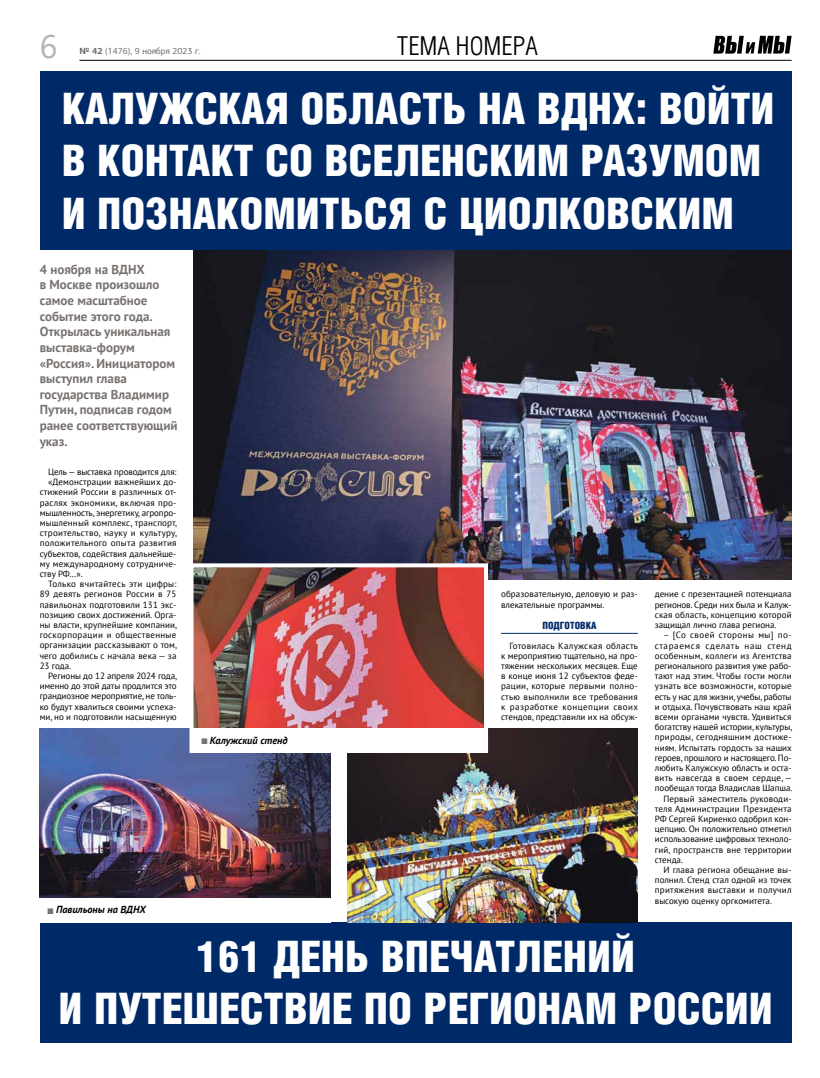
<style>
.page{position:relative;width:820px;height:1078px;background:#fff}
.page>*{position:absolute;margin:0;border:0;box-sizing:border-box;transform-origin:0 0}
.t1{font:900 43.5px/52.2px "Helios Cond";color:#fff}
.t2{font:32.5px "Segoe UI";color:#b6b4b2}
.t3{font:300 25px "Helios Cond";color:#000}
.t4{font:700 13px/15.6px "PT Sans";color:#787370}
.t5{font:italic 700 10.2px "PT Sans";color:#000}
.t6{font:900 10px "Helios Cond";color:#002967}
.t7{font:9px/10.2px "PT Sans";color:#000;text-align:justify}
.t8{font:9px "PT Sans";letter-spacing:.02em;color:#000}
.t9{font:9px "PT Sans";letter-spacing:.03em;color:#000}
.t10{font:9px "PT Sans";letter-spacing:.025em;color:#000}
.t11{font:9px "PT Sans";letter-spacing:.035em;color:#000}
.t12{font:9px "PT Sans";letter-spacing:.07em;color:#000}
.t13{font:9px "PF Agora Sans Pro";color:#6b6662}
.t14{font:9px "PT Sans";letter-spacing:.045em;color:#000}
.s1{font-weight:700}
.s2{color:#787370}
</style>
<div class="page">
<svg style="left:713px;top:36px;width:78px;height:18px"></svg>
<hr style="left:79px;top:60px;width:712px;height:1px;background:#000">
<hr style="left:501px;top:632px;width:136px;height:1px;background:#002967">
<div style="left:40px;top:72px;width:751px;height:178px;background:#002967"></div>
<div style="left:40px;top:922px;width:751px;height:120px;background:#002967"></div>
<img style="left:193px;top:250px;width:598px;height:329px">
<img style="left:40px;top:728px;width:290px;height:170px">
<img style="left:347px;top:728px;width:290px;height:194px">
<img style="left:187px;top:561px;width:303px;height:193px">
<div style="left:193px;top:728px;width:291px;height:24px;background:#fff"></div>
<h2 class="t2" style="left:40px;top:16px;width:19px">6</h2>
<p class="t13" style="left:79px;top:46px;width:123px"><span class="s1">№ 42</span> (1476), 9 ноября 2023 г.</p>
<h3 class="t3" style="left:397px;top:33px;width:142px">ТЕМА НОМЕРА</h3>
<h1 class="t1" style="left:62px;top:82px;width:714px">КАЛУЖСКАЯ ОБЛАСТЬ НА ВДНХ: ВОЙТИ<br>В КОНТАКТ СО ВСЕЛЕНСКИМ РАЗУМОМ<br>И ПОЗНАКОМИТЬСЯ С ЦИОЛКОВСКИМ</h1>
<h3 class="t4" style="left:40px;top:261px;width:139px">4 ноября на ВДНХ<br>в Москве произошло самое масштабное событие этого года.<br>Открылась уникальная выставка-форум «Россия». Инициатором выступил глава государства Владимир<br>Путин, подписав годом ранее соответствующий указ.</h3>
<p class="t7" style="left:48px;top:466px;width:130px">Цель— выставка проводится для:</p>
<p class="t7" style="left:48px;top:476px;width:130px">«Демонстрации важнейших до-</p>
<p class="t7" style="left:40px;top:487px;width:138px">стижений России в различных от-</p>
<p class="t10" style="left:40px;top:496px;width:138px">раслях экономики, включая про-</p>
<p class="t7" style="left:40px;top:507px;width:138px">мышленность, энергетику, агропро-</p>
<p class="t7" style="left:40px;top:517px;width:139px">мышленный комплекс, транспорт,</p>
<p class="t11" style="left:40px;top:527px;width:139px">строительство, науку и культуру,</p>
<p class="t9" style="left:40px;top:537px;width:138px">положительного опыта развития</p>
<p class="t7" style="left:40px;top:548px;width:138px">субъектов, содействия дальнейше-</p>
<p class="t8" style="left:40px;top:557px;width:138px">му международному сотрудниче-</p>
<p class="t7" style="left:40px;top:568px;width:44px">ству РФ…».</p>
<p class="t11" style="left:48px;top:578px;width:130px">Только вчитайтесь эти цифры:</p>
<p class="t9" style="left:40px;top:588px;width:138px">89 девять регионов России в 75</p>
<p class="t7" style="left:40px;top:599px;width:138px">павильонах подготовили 131 экс-</p>
<p class="t7" style="left:40px;top:609px;width:138px">позицию своих достижений. Орга-</p>
<p class="t7" style="left:40px;top:619px;width:139px">ны власти, крупнейшие компании,</p>
<p class="t9" style="left:40px;top:629px;width:138px">госкорпорации и общественные</p>
<p class="t7" style="left:40px;top:639px;width:139px">организации рассказывают о том,</p>
<p class="t7" style="left:40px;top:650px;width:138px">чего добились с начала века — за</p>
<p class="t7" style="left:40px;top:660px;width:33px">23 года.</p>
<p class="t7" style="left:48px;top:670px;width:130px">Регионы до 12 апреля 2024 года,</p>
<p class="t7" style="left:40px;top:680px;width:138px">именно до этой даты продлится это</p>
<p class="t7" style="left:40px;top:690px;width:138px">грандиозное мероприятие, не толь-</p>
<p class="t7" style="left:40px;top:701px;width:138px">ко будут хвалиться своими успеха-</p>
<p class="t7" style="left:40px;top:711px;width:138px">ми, но и подготовили насыщенную</p>
<p class="t5" style="left:201px;top:733px;width:88px"><span class="s2">■</span> Калужский стенд</p>
<p class="t5" style="left:48px;top:903px;width:100px"><span class="s2">■</span> Павильоны на ВДНХ</p>
<p class="t7" style="left:501px;top:589px;width:138px">образовательную, деловую и раз&shy;влекательные программы.</p>
<p class="t6" style="left:542px;top:619px;width:55px">ПОДГОТОВКА</p>
<p class="t7" style="left:501px;top:640px;width:138px;text-indent:9px">Готовилась Калужская область к мероприятию тщательно, на про&shy;тяжении нескольких месяцев. Еще в конце июня 12 субъектов феде&shy;рации, которые первыми полно&shy;стью выполнили все требования к разработке концепции своих стендов, представили их на обсуж-</p>
<p class="t7" style="left:654px;top:589px;width:138px">дение с презентацией потенциала регионов. Среди них была и Калуж&shy;ская область, концепцию которой защищал лично глава региона.</p>
<p class="t14" style="left:663px;top:629px;width:130px">– [Со своей стороны мы] по-</p>
<p class="t12" style="left:654px;top:639px;width:138px">стараемся сделать наш стенд</p>
<p class="t8" style="left:654px;top:649px;width:138px">особенным, коллеги из Агентства</p>
<p class="t7" style="left:654px;top:660px;width:138px">регионального развития уже рабо-</p>
<p class="t7" style="left:654px;top:670px;width:138px">тают над этим. Чтобы гости могли</p>
<p class="t7" style="left:654px;top:680px;width:138px">узнать все возможности, которые</p>
<p class="t7" style="left:654px;top:691px;width:138px">есть у нас для жизни, учебы, работы</p>
<p class="t7" style="left:654px;top:701px;width:138px">и отдыха. Почувствовать наш край</p>
<p class="t7" style="left:654px;top:711px;width:138px">всеми органами чувств. Удивиться</p>
<p class="t7" style="left:654px;top:721px;width:139px">богатству нашей истории, культуры,</p>
<p class="t10" style="left:654px;top:731px;width:138px">природы, сегодняшним достиже-</p>
<p class="t7" style="left:654px;top:742px;width:138px">ниям. Испытать гордость за наших</p>
<p class="t7" style="left:654px;top:752px;width:138px">героев, прошлого и настоящего. По-</p>
<p class="t7" style="left:654px;top:762px;width:138px">любить Калужскую область и оста-</p>
<p class="t10" style="left:654px;top:772px;width:139px">вить навсегда в своем сердце, —</p>
<p class="t7" style="left:654px;top:782px;width:139px">пообещал тогда Владислав Шапша.</p>
<p class="t7" style="left:663px;top:792px;width:130px">Первый заместитель руководи-</p>
<p class="t8" style="left:654px;top:802px;width:138px">теля Администрации Президента</p>
<p class="t7" style="left:654px;top:813px;width:138px">РФ Сергей Кириенко одобрил кон-</p>
<p class="t7" style="left:654px;top:823px;width:138px">цепцию. Он положительно отметил</p>
<p class="t7" style="left:654px;top:833px;width:138px">использование цифровых техноло-</p>
<p class="t8" style="left:654px;top:843px;width:138px">гий, пространств вне территории</p>
<p class="t7" style="left:654px;top:854px;width:30px">стенда.</p>
<p class="t7" style="left:663px;top:864px;width:130px">И глава региона обещание вы-</p>
<p class="t7" style="left:654px;top:874px;width:138px">полнил. Стенд стал одной из точек</p>
<p class="t9" style="left:654px;top:884px;width:138px">притяжения выставки и получил</p>
<p class="t7" style="left:654px;top:894px;width:118px">высокую оценку оргкомитета.</p>
<h1 class="t1" style="left:59px;top:929px;width:715px;text-align:center">161 ДЕНЬ ВПЕЧАТЛЕНИЙ<br>И ПУТЕШЕСТВИЕ ПО РЕГИОНАМ РОССИИ</h1>
</div>
